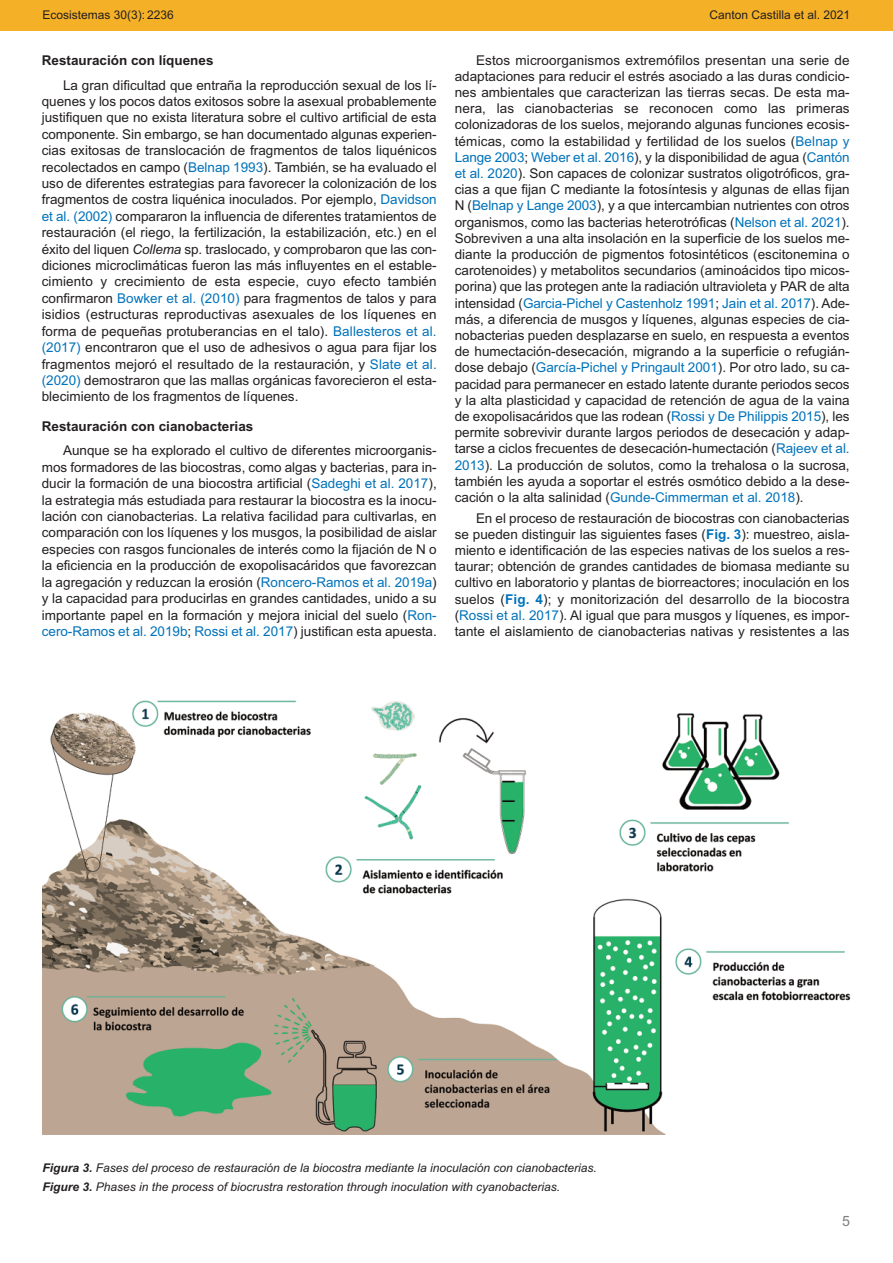
<style>
.page{position:relative;width:893px;height:1263px;background:#fff}
.page>*{position:absolute;margin:0;border:0;box-sizing:border-box;transform-origin:0 0}
.t1{font:14.25px "Arial";color:#7f7e7c}
.t2{font:13.5px/16.2px "Arial";color:#231f20;text-align:justify}
.t3{font:700 13.5px "Arial";color:#231f20}
.t4{font:italic 12px/18.6px "Arial";color:#231f20}
.t5{font:12px "Arial";color:#231f20}
.s1{color:#0072ba}
.s2{font-style:italic}
.s3{font-weight:700;color:#0072ba}
.s4{font-weight:700}
</style>
<div class="page">
<div style="left:0;top:0;width:893px;height:30px;background:#f4b027"></div>
<img style="left:43px;top:700px;width:808px;height:434px">
<p class="t5" style="left:43px;top:7px;width:133px">Ecosistemas 30(3): 2236</p>
<p class="t5" style="left:709px;top:7px;width:142px">Canton Castilla et al. 2021</p>
<p class="t3" style="left:42px;top:52px;width:173px">Restauración con líquenes</p>
<p class="t2" style="left:42px;top:77px;width:396px;text-indent:21px">La gran dificultad que entraña la reproducción sexual de los lí&shy;quenes y los pocos datos exitosos sobre la asexual probablemente justifiquen que no exista literatura sobre el cultivo artificial de esta componente. Sin embargo, se han documentado algunas experien&shy;cias exitosas de translocación de fragmentos de talos liquénicos recolectados en campo (<span class="s1">Belnap 1993</span>). También, se ha evaluado el uso de diferentes estrategias para favorecer la colonización de los fragmentos de costra liquénica inoculados. Por ejemplo, <span class="s1">Davidson et al. (2002)</span> compararon la influencia de diferentes tratamientos de restauración (el riego, la fertilización, la estabilización, etc.) en el éxito del liquen <span class="s2">Collema</span> sp. traslocado, y comprobaron que las con&shy;diciones microclimáticas fueron las más influyentes en el estable&shy;cimiento y crecimiento de esta especie, cuyo efecto también confirmaron <span class="s1">Bowker et al. (2010)</span> para fragmentos de talos y para isidios (estructuras reproductivas asexuales de los líquenes en forma de pequeñas protuberancias en el talo). <span class="s1">Ballesteros et al. (2017)</span> encontraron que el uso de adhesivos o agua para fijar los fragmentos mejoró el resultado de la restauración, y <span class="s1">Slate et al. (2020)</span> demostraron que las mallas orgánicas favorecieron el esta&shy;blecimiento de los fragmentos de líquenes.</p>
<p class="t3" style="left:42px;top:418px;width:213px">Restauración con cianobacterias</p>
<p class="t2" style="left:42px;top:443px;width:396px;text-indent:21px">Aunque se ha explorado el cultivo de diferentes microorganis&shy;mos formadores de las biocostras, como algas y bacterias, para in&shy;ducir la formación de una biocostra artificial (<span class="s1">Sadeghi et al. 2017</span>), la estrategia más estudiada para restaurar la biocostra es la inocu&shy;lación con cianobacterias. La relativa facilidad para cultivarlas, en comparación con los líquenes y los musgos, la posibilidad de aislar especies con rasgos funcionales de interés como la fijación de N o la eficiencia en la producción de exopolisacáridos que favorezcan la agregación y reduzcan la erosión (<span class="s1">Roncero-Ramos et al. 2019a</span>) y la capacidad para producirlas en grandes cantidades, unido a su importante papel en la formación y mejora inicial del suelo (<span class="s1">Ron&shy;cero-Ramos et al. 2019b</span>; <span class="s1">Rossi et al. 2017</span>) justifican esta apuesta.</p>
<p class="t2" style="left:455px;top:52px;width:396px;text-indent:21px">Estos microorganismos extremófilos presentan una serie de adaptaciones para reducir el estrés asociado a las duras condicio&shy;nes ambientales que caracterizan las tierras secas. De esta ma&shy;nera, las cianobacterias se reconocen como las primeras colonizadoras de los suelos, mejorando algunas funciones ecosis&shy;témicas, como la estabilidad y fertilidad de los suelos (<span class="s1">Belnap y Lange 2003</span>; <span class="s1">Weber et al. 2016</span>), y la disponibilidad de agua (<span class="s1">Cantón et al. 2020</span>). Son capaces de colonizar sustratos oligotróficos, gra&shy;cias a que fijan C mediante la fotosíntesis y algunas de ellas fijan N (<span class="s1">Belnap y Lange 2003</span>), y a que intercambian nutrientes con otros organismos, como las bacterias heterotróficas (<span class="s1">Nelson et al. 2021</span>).<br>Sobreviven a una alta insolación en la superficie de los suelos me&shy;diante la producción de pigmentos fotosintéticos (escitonemina o carotenoides) y metabolitos secundarios (aminoácidos tipo micos&shy;porina) que las protegen ante la radiación ultravioleta y PAR de alta intensidad (<span class="s1">Garcia-Pichel y Castenholz 1991</span>; <span class="s1">Jain et al. 2017</span>). Ade&shy;más, a diferencia de musgos y líquenes, algunas especies de cia&shy;nobacterias pueden desplazarse en suelo, en respuesta a eventos de humectación-desecación, migrando a la superficie o refugián&shy;dose debajo (<span class="s1">García-Pichel y Pringault 2001</span>). Por otro lado, su ca&shy;pacidad para permanecer en estado latente durante periodos secos y la alta plasticidad y capacidad de retención de agua de la vaina de exopolisacáridos que las rodean (<span class="s1">Rossi y De Philippis 2015</span>), les permite sobrevivir durante largos periodos de desecación y adap&shy;tarse a ciclos frecuentes de desecación-humectación (<span class="s1">Rajeev et al.<br>2013</span>). La producción de solutos, como la trehalosa o la sucrosa, también les ayuda a soportar el estrés osmótico debido a la dese&shy;cación o la alta salinidad (<span class="s1">Gunde-Cimmerman et al. 2018</span>).</p>
<p class="t2" style="left:455px;top:510px;width:396px;text-indent:21px">En el proceso de restauración de biocostras con cianobacterias se pueden distinguir las siguientes fases (<span class="s3">Fig. 3</span>): muestreo, aisla&shy;miento e identificación de las especies nativas de los suelos a res&shy;taurar; obtención de grandes cantidades de biomasa mediante su cultivo en laboratorio y plantas de biorreactores; inoculación en los suelos (<span class="s3">Fig. 4</span>); y monitorización del desarrollo de la biocostra (<span class="s1">Rossi et al. 2017</span>). Al igual que para musgos y líquenes, es impor&shy;tante el aislamiento de cianobacterias nativas y resistentes a las</p>
<p class="t4" style="left:43px;top:1159px;width:556px"><span class="s4">Figura 3.</span> Fases del proceso de restauración de la biocostra mediante la inoculación con cianobacterias.<br><span class="s4">Figure 3.</span> Phases in the process of biocrustra restoration through inoculation with cyanobacterias.</p>
<p class="t1" style="left:842px;top:1212px;width:9px">5</p>
</div>
